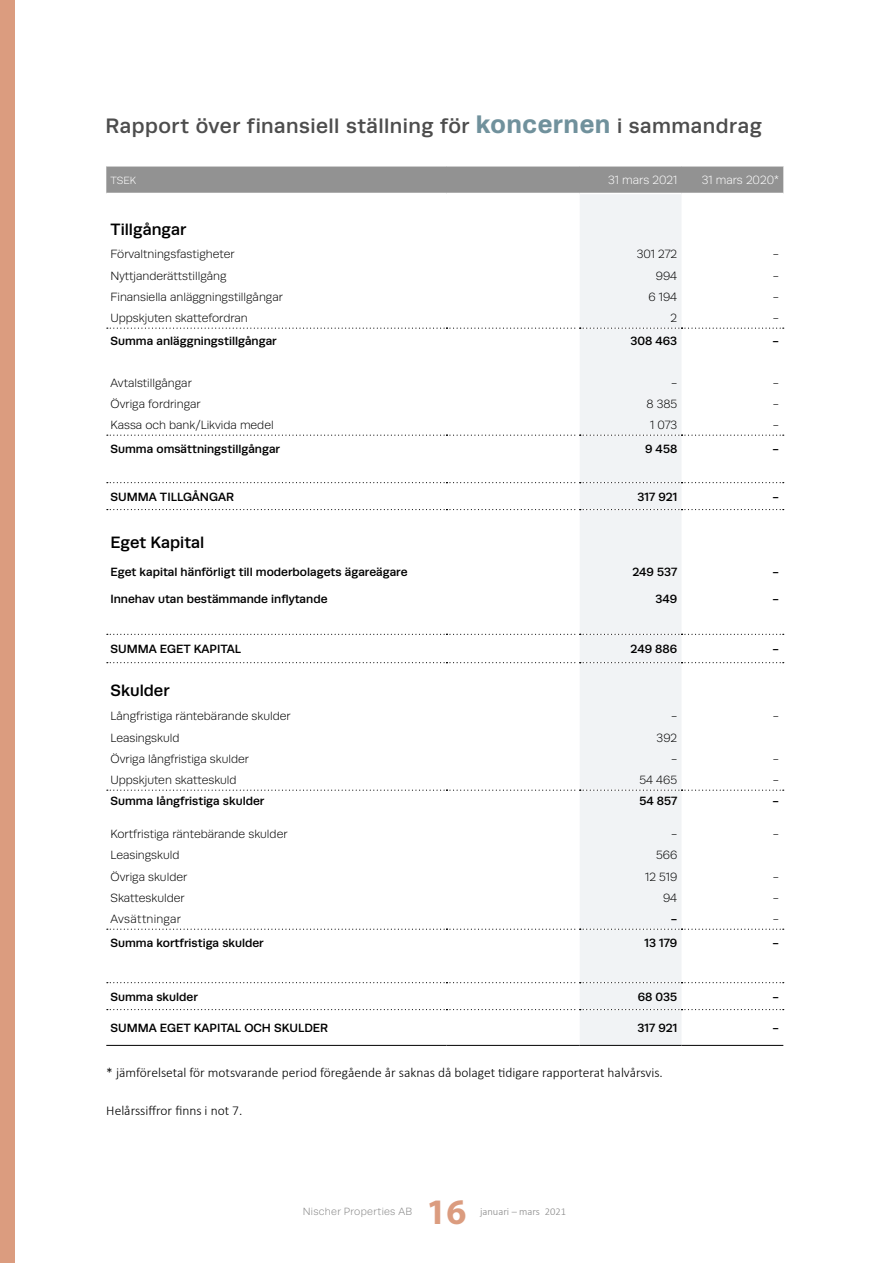
<style>
.page{position:relative;width:893px;height:1263px;background:#fff}
.page>*{position:absolute;margin:0;border:0;box-sizing:border-box;transform-origin:0 0}
.t1{font:700 36px "Myriad Pro";color:#db9c7f}
.t2{font:500 21px "Runda";letter-spacing:.02em;color:#4d4d4d}
.t3{font:500 16.5px "Runda";color:#000}
.t4{font:300 13.5px "Calibri";color:#000}
.t5{font:300 12px "Runda";color:#000}
.t6{font:500 12px "Runda";color:#000}
.t7{font:300 12px "Runda";color:#fff}
.t8{font:300 12px "Runda";letter-spacing:.02em;color:#000}
.t9{font:300 10.5px "Runda";letter-spacing:.025em;color:#878787}
.t10{font:300 10.5px "Calibri";color:#878787}
.t11{font:300 10.5px "Runda";color:#fff}
.s1{font-weight:700;font-size:25.5px;color:#70919c}
</style>
<div class="page">
<div style="left:0;top:0;width:15px;height:1263px;background:#db9c7f"></div>
<div style="left:106px;top:167px;width:677px;height:26px;background:#929292"></div>
<div style="left:580px;top:194px;width:101px;height:851px;background:#f1f3f5"></div>
<svg style="left:107px;top:790px;width:677px;height:1px"></svg>
<svg style="left:107px;top:328px;width:677px;height:1px"></svg>
<svg style="left:107px;top:435px;width:677px;height:1px"></svg>
<hr style="left:106px;top:1045px;width:340px;height:1px;background:#000">
<hr style="left:446px;top:1045px;width:134px;height:1px;background:#000">
<hr style="left:580px;top:1045px;width:101px;height:1px;background:#000">
<hr style="left:681px;top:1045px;width:102px;height:1px;background:#000">
<svg style="left:107px;top:982px;width:677px;height:1px"></svg>
<svg style="left:107px;top:1009px;width:677px;height:1px"></svg>
<svg style="left:107px;top:482px;width:677px;height:1px"></svg>
<svg style="left:107px;top:509px;width:677px;height:1px"></svg>
<svg style="left:107px;top:634px;width:677px;height:1px"></svg>
<svg style="left:107px;top:662px;width:677px;height:1px"></svg>
<svg style="left:107px;top:929px;width:677px;height:1px"></svg>
<h2 class="t2" style="left:106px;top:114px;width:658px">Rapport över finansiell ställning för <span class="s1">koncernen</span> i sammandrag</h2>
<p class="t11" style="left:111px;top:175px;width:27px">TSEK</p>
<p class="t7" style="left:608px;top:174px;width:71px">31 mars 2021</p>
<p class="t7" style="left:702px;top:174px;width:79px">31 mars 2020*</p>
<h3 class="t3" style="left:111px;top:220px;width:77px">Tillgångar</h3>
<p class="t5" style="left:111px;top:248px;width:125px">Förvaltningsfastigheter</p>
<p class="t5" style="left:637px;top:248px;width:42px">301 272</p>
<p class="t5" style="left:773px;top:248px;width:8px">-</p>
<p class="t5" style="left:111px;top:269px;width:117px">Nyttjanderättstillgång</p>
<p class="t5" style="left:656px;top:269px;width:23px">994</p>
<p class="t5" style="left:773px;top:269px;width:8px">-</p>
<p class="t5" style="left:111px;top:290px;width:174px">Finansiella anläggningstillgångar</p>
<p class="t5" style="left:648px;top:290px;width:30px">6 194</p>
<p class="t5" style="left:773px;top:290px;width:8px">-</p>
<p class="t5" style="left:111px;top:312px;width:139px">Uppskjuten skattefordran</p>
<p class="t5" style="left:671px;top:312px;width:8px">2</p>
<p class="t5" style="left:773px;top:312px;width:8px">-</p>
<p class="t6" style="left:111px;top:334px;width:168px">Summa anläggningstillgångar</p>
<p class="t6" style="left:630px;top:334px;width:48px">308 463</p>
<p class="t6" style="left:773px;top:334px;width:8px">-</p>
<p class="t5" style="left:111px;top:376px;width:83px">Avtalstillgångar</p>
<p class="t5" style="left:671px;top:376px;width:8px">-</p>
<p class="t5" style="left:773px;top:376px;width:8px">-</p>
<p class="t5" style="left:111px;top:397px;width:92px">Övriga fordringar</p>
<p class="t5" style="left:646px;top:397px;width:32px">8 385</p>
<p class="t5" style="left:773px;top:397px;width:8px">-</p>
<p class="t5" style="left:111px;top:419px;width:165px">Kassa och bank/Likvida medel</p>
<p class="t5" style="left:650px;top:419px;width:29px">1 073</p>
<p class="t5" style="left:773px;top:419px;width:8px">-</p>
<p class="t6" style="left:111px;top:442px;width:171px">Summa omsättningstillgångar</p>
<p class="t6" style="left:645px;top:442px;width:34px">9 458</p>
<p class="t6" style="left:773px;top:442px;width:8px">-</p>
<p class="t6" style="left:111px;top:490px;width:125px">SUMMA TILLGÅNGAR</p>
<p class="t6" style="left:638px;top:490px;width:41px">317 921</p>
<p class="t6" style="left:773px;top:490px;width:8px">-</p>
<h3 class="t3" style="left:111px;top:533px;width:95px">Eget Kapital</h3>
<p class="t6" style="left:111px;top:565px;width:299px">Eget kapital hänförligt till moderbolagets ägareägare</p>
<p class="t6" style="left:632px;top:565px;width:46px">249 537</p>
<p class="t6" style="left:773px;top:565px;width:8px">-</p>
<p class="t6" style="left:111px;top:592px;width:218px">Innehav utan bestämmande inflytande</p>
<p class="t6" style="left:655px;top:592px;width:23px">349</p>
<p class="t6" style="left:773px;top:592px;width:8px">-</p>
<p class="t6" style="left:111px;top:642px;width:132px">SUMMA EGET KAPITAL</p>
<p class="t6" style="left:630px;top:642px;width:48px">249 886</p>
<p class="t6" style="left:773px;top:642px;width:8px">-</p>
<h3 class="t3" style="left:111px;top:681px;width:61px">Skulder</h3>
<p class="t5" style="left:111px;top:710px;width:182px">Långfristiga räntebärande skulder</p>
<p class="t5" style="left:671px;top:710px;width:8px">-</p>
<p class="t5" style="left:773px;top:710px;width:8px">-</p>
<p class="t5" style="left:111px;top:731px;width:70px">Leasingskuld</p>
<p class="t5" style="left:657px;top:731px;width:22px">392</p>
<p class="t5" style="left:111px;top:752px;width:140px">Övriga långfristiga skulder</p>
<p class="t5" style="left:671px;top:752px;width:8px">-</p>
<p class="t5" style="left:773px;top:752px;width:8px">-</p>
<p class="t5" style="left:111px;top:774px;width:128px">Uppskjuten skatteskuld</p>
<p class="t5" style="left:639px;top:774px;width:39px">54 465</p>
<p class="t5" style="left:773px;top:774px;width:8px">-</p>
<p class="t6" style="left:111px;top:794px;width:155px">Summa långfristiga skulder</p>
<p class="t6" style="left:639px;top:794px;width:39px">54 857</p>
<p class="t6" style="left:773px;top:794px;width:8px">-</p>
<p class="t5" style="left:111px;top:827px;width:178px">Kortfristiga räntebärande skulder</p>
<p class="t5" style="left:671px;top:827px;width:8px">-</p>
<p class="t5" style="left:773px;top:827px;width:8px">-</p>
<p class="t5" style="left:111px;top:849px;width:70px">Leasingskuld</p>
<p class="t5" style="left:656px;top:849px;width:23px">566</p>
<p class="t5" style="left:111px;top:870px;width:78px">Övriga skulder</p>
<p class="t5" style="left:645px;top:870px;width:34px">12 519</p>
<p class="t5" style="left:773px;top:870px;width:8px">-</p>
<p class="t5" style="left:111px;top:891px;width:76px">Skatteskulder</p>
<p class="t5" style="left:663px;top:891px;width:16px">94</p>
<p class="t5" style="left:773px;top:891px;width:8px">-</p>
<p class="t8" style="left:111px;top:913px;width:72px">Avsättningar</p>
<p class="t6" style="left:671px;top:912px;width:8px">-</p>
<p class="t5" style="left:773px;top:913px;width:8px">-</p>
<p class="t6" style="left:111px;top:936px;width:155px">Summa kortfristiga skulder</p>
<p class="t6" style="left:644px;top:936px;width:34px">13 179</p>
<p class="t6" style="left:773px;top:936px;width:8px">-</p>
<p class="t6" style="left:111px;top:990px;width:89px">Summa skulder</p>
<p class="t6" style="left:638px;top:990px;width:41px">68 035</p>
<p class="t6" style="left:773px;top:990px;width:8px">-</p>
<p class="t6" style="left:111px;top:1021px;width:219px">SUMMA EGET KAPITAL OCH SKULDER</p>
<p class="t6" style="left:638px;top:1021px;width:41px">317 921</p>
<p class="t6" style="left:773px;top:1021px;width:8px">-</p>
<p class="t4" style="left:106px;top:1064px;width:558px">* jämförelsetal för motsvarande period föregående år saknas då bolaget tidigare rapporterat halvårsvis.</p>
<p class="t4" style="left:106px;top:1102px;width:138px">Helårssiffror finns i not 7.</p>
<p class="t9" style="left:303px;top:1206px;width:111px">Nischer Properties AB</p>
<h1 class="t1" style="left:426px;top:1188px;width:41px">16</h1>
<p class="t10" style="left:480px;top:1205px;width:87px">januari – mars 2021</p>
</div>
